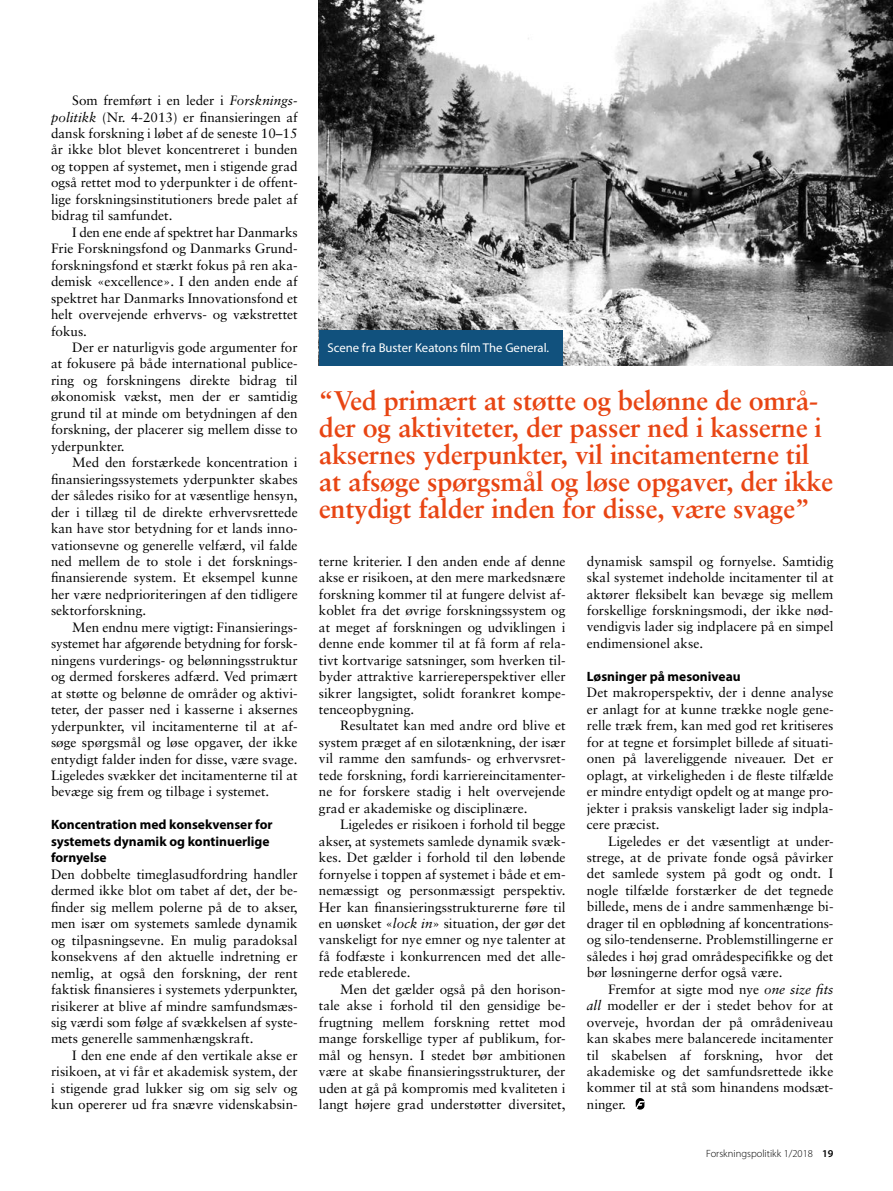
<style>
.page{position:relative;width:893px;height:1191px;background:#fff}
.page>*{position:absolute;margin:0;border:0;box-sizing:border-box;transform-origin:0 0}
.t1{font:700 27px/27px "Sabon";letter-spacing:-.01em;color:#e84513}
.t2{font:13.5px/16.5px "Sabon";color:#000;text-align:justify}
.t3{font:700 13.5px/16.5px "Myriad Pro";color:#000}
.t4{font:12.75px "Myriad Pro";color:#fff}
.t5{font:300 10.5px "Myriad Pro";color:#000}
.s1{font-style:italic}
.s2{font-weight:600}
</style>
<div class="page">
<img style="left:319px;top:0;width:574px;height:366px">
<div style="left:319px;top:330px;width:243px;height:36px;background:#11517d"></div>
<svg style="left:636px;top:1098px;width:8px;height:11px"></svg>
<p class="t2" style="left:51px;top:92px;width:248px;text-indent:21px">Som fremført i en leder i <span class="s1">Forsknings&shy;politikk</span> (Nr. 4-2013) er finansieringen af dansk forskning i løbet af de seneste 10–15 år ikke blot blevet koncentreret i bunden og toppen af systemet, men i stigende grad også rettet mod to yderpunkter i de offent&shy;lige forskningsinstitutioners brede palet af bidrag til samfundet.</p>
<p class="t2" style="left:51px;top:224px;width:248px;text-indent:21px">I den ene ende af spektret har Danmarks Frie Forskningsfond og Danmarks Grund&shy;forskningsfond et stærkt fokus på ren aka&shy;demisk «excellence». I den anden ende af spektret har Danmarks Innovationsfond et helt overvejende erhvervs- og vækstrettet fokus.</p>
<p class="t2" style="left:51px;top:339px;width:248px;text-indent:21px">Der er naturligvis gode argumenter for at fokusere på både international publice&shy;ring og forskningens direkte bidrag til økonomisk vækst, men der er samtidig grund til at minde om betydningen af den forskning, der placerer sig mellem disse to yderpunkter.</p>
<p class="t2" style="left:51px;top:454px;width:248px;text-indent:21px">Med den forstærkede koncentration i finansieringssystemets yderpunkter skabes der således risiko for at væsentlige hensyn, der i tillæg til de direkte erhvervsrettede kan have stor betydning for et lands inno&shy;vationsevne og generelle velfærd, vil falde ned mellem de to stole i det forsknings&shy;finansierende system. Et eksempel kunne her være nedprioriteringen af den tidligere sektorforskning.</p>
<p class="t2" style="left:51px;top:619px;width:248px;text-indent:21px">Men endnu mere vigtigt: Finansierings&shy;systemet har afgørende betydning for forsk&shy;ningens vurderings- og belønningsstruktur og dermed forskeres adfærd. Ved primært at støtte og belønne de områder og aktivi&shy;teter, der passer ned i kasserne i aksernes yderpunkter, vil incitamenterne til at af&shy;søge spørgsmål og løse opgaver, der ikke entydigt falder inden for disse, være svage.<br>Ligeledes svækker det incitamenterne til at bevæge sig frem og tilbage i systemet.</p>
<p class="t3" style="left:51px;top:816px;width:223px">Koncentration med konsekvenser for systemets dynamik og kontinuerlige fornyelse</p>
<p class="t2" style="left:51px;top:865px;width:248px">Den dobbelte timeglasudfordring handler dermed ikke blot om tabet af det, der be&shy;finder sig mellem polerne på de to akser, men især om systemets samlede dynamik og tilpasningsevne. En mulig paradoksal konsekvens af den aktuelle indretning er nemlig, at også den forskning, der rent faktisk finansieres i systemets yderpunkter, risikerer at blive af mindre samfundsmæs&shy;sig værdi som følge af svækkelsen af syste&shy;mets generelle sammenhængskraft.</p>
<p class="t2" style="left:51px;top:1046px;width:248px;text-indent:21px">I den ene ende af den vertikale akse er risikoen, at vi får et akademisk system, der i stigende grad lukker sig om sig selv og kun opererer ud fra snævre videnskabsin-</p>
<p class="t4" style="left:327px;top:340px;width:223px">Scene fra Buster Keatons film The General.</p>
<h1 class="t1" style="left:319px;top:386px;width:516px">“Ved primært at støtte og belønne de områ&shy;der og aktiviteter, der passer ned i kasserne i aksernes yderpunkter, vil incitamenterne til at afsøge spørgsmål og løse opgaver, der ikke entydigt falder inden for disse, være svage”</h1>
<p class="t2" style="left:319px;top:553px;width:248px">terne kriterier. I den anden ende af denne akse er risikoen, at den mere markedsnære forskning kommer til at fungere delvist af&shy;koblet fra det øvrige forskningssystem og at meget af forskningen og udviklingen i denne ende kommer til at få form af rela&shy;tivt kortvarige satsninger, som hverken til&shy;byder attraktive karriereperspektiver eller sikrer langsigtet, solidt forankret kompe&shy;tenceopbygning.</p>
<p class="t2" style="left:319px;top:717px;width:248px;text-indent:21px">Resultatet kan med andre ord blive et system præget af en silotænkning, der især vil ramme den samfunds- og erhvervsret&shy;tede forskning, fordi karriereincitamenter&shy;ne for forskere stadig i helt overvejende grad er akademiske og disciplinære.</p>
<p class="t2" style="left:319px;top:816px;width:248px;text-indent:21px">Ligeledes er risikoen i forhold til begge akser, at systemets samlede dynamik svæk&shy;kes. Det gælder i forhold til den løbende fornyelse i toppen af systemet i både et em&shy;nemæssigt og personmæssigt perspektiv.<br>Her kan finansieringsstrukturerne føre til en uønsket «<span class="s1">lock in</span>» situation, der gør det vanskeligt for nye emner og nye talenter at få fodfæste i konkurrencen med det alle&shy;rede etablerede.</p>
<p class="t2" style="left:319px;top:980px;width:248px;text-indent:21px">Men det gælder også på den horison&shy;tale akse i forhold til den gensidige be&shy;frugtning mellem forskning rettet mod mange forskellige typer af publikum, for&shy;mål og hensyn. I stedet bør ambitionen være at skabe finansieringsstrukturer, der uden at gå på kompromis med kvaliteten i langt højere grad understøtter diversitet,</p>
<p class="t2" style="left:587px;top:552px;width:248px">dynamisk samspil og fornyelse. Samtidig skal systemet indeholde incitamenter til at aktører fleksibelt kan bevæge sig mellem forskellige forskningsmodi, der ikke nød&shy;vendigvis lader sig indplacere på en simpel endimensionel akse.</p>
<p class="t3" style="left:587px;top:667px;width:155px">Løsninger på mesoniveau</p>
<p class="t2" style="left:587px;top:684px;width:248px">Det makroperspektiv, der i denne analyse er anlagt for at kunne trække nogle gene&shy;relle træk frem, kan med god ret kritiseres for at tegne et forsimplet billede af situati&shy;onen på lavereliggende niveauer. Det er oplagt, at virkeligheden i de fleste tilfælde er mindre entydigt opdelt og at mange pro&shy;jekter i praksis vanskeligt lader sig indpla&shy;cere præcist.</p>
<p class="t2" style="left:587px;top:832px;width:248px;text-indent:21px">Ligeledes er det væsentligt at under&shy;strege, at de private fonde også påvirker det samlede system på godt og ondt. I nogle tilfælde forstærker de det tegnede billede, mens de i andre sammenhænge bi&shy;drager til en opblødning af koncentrations&shy;og silo-tendenserne. Problemstillingerne er således i høj grad områdespecifikke og det bør løsningerne derfor også være.</p>
<p class="t2" style="left:587px;top:980px;width:248px;text-indent:21px">Fremfor at sigte mod nye <span class="s1">one size fits all</span> modeller er der i stedet behov for at overveje, hvordan der på områdeniveau kan skabes mere balancerede incitamenter til skabelsen af forskning, hvor det akademiske og det samfundsrettede ikke kommer til at stå som hinandens modsæt&shy;ninger.</p>
<p class="t5" style="left:706px;top:1147px;width:129px">Forskningspolitikk 1/2018 <span class="s2">19</span></p>
</div>
